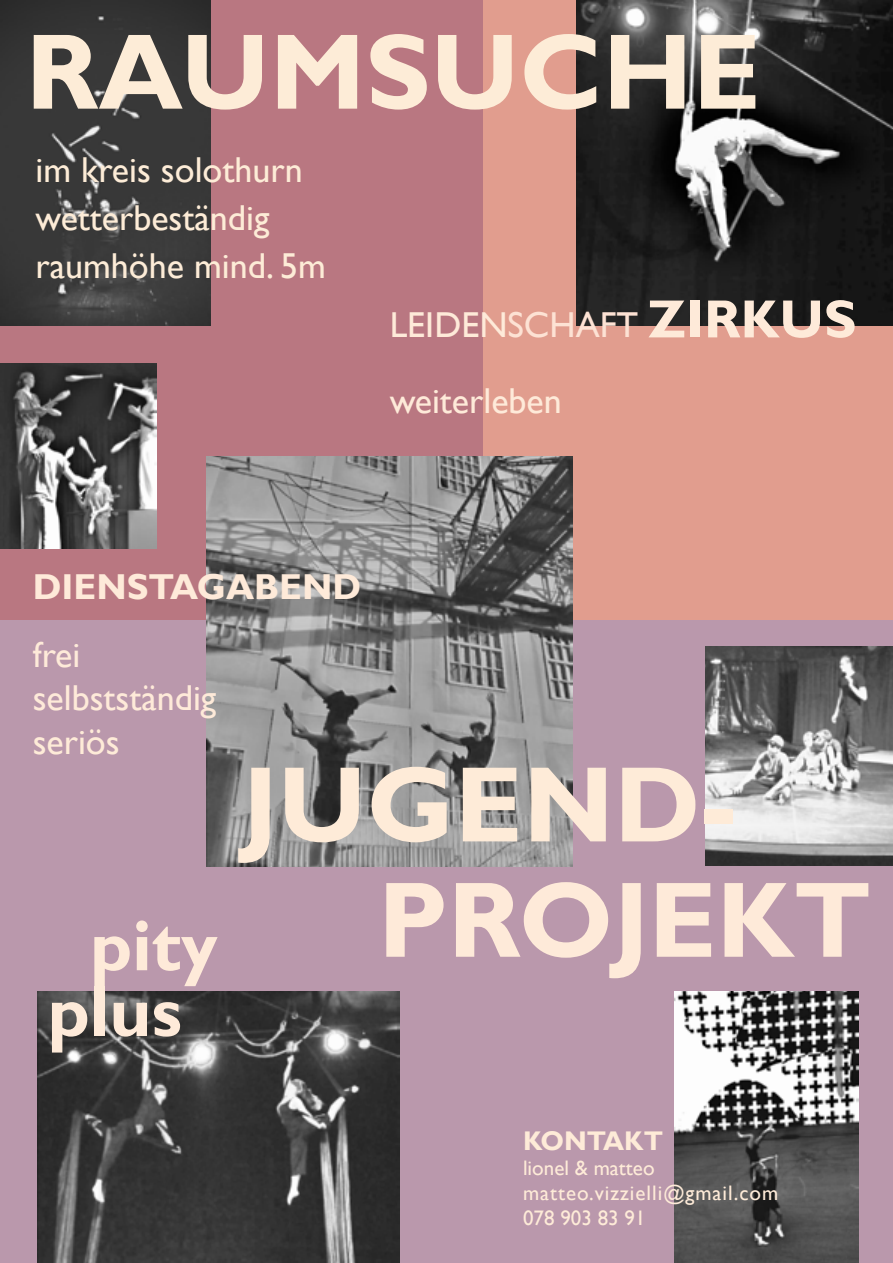
<style>
.page{position:relative;width:893px;height:1263px;background:#fff}
.page>*{position:absolute;margin:0;border:0;box-sizing:border-box;transform-origin:0 0}
.t1{font:700 108px "Gill Sans";color:#fdecd7}
.t2{font:700 108px "Gill Sans";color:#feebd8}
.t3{font:700 108px "Gill Sans";letter-spacing:-.005em;color:#feead9}
.t4{font:700 72px "Gill Sans";color:#feead9}
.t5{font:36px/48px "Gill Sans";color:#fdecd7}
.t6{font:36px/43.2px "Gill Sans";color:#feead9}
.t7{font:700 36px "Gill Sans";color:#feead9}
.t8{font:36px "Gill Sans";color:#feebd8}
.t9{font:700 27px "Gill Sans";color:#feebd8}
.t10{font:21px/25.2px "Gill Sans";letter-spacing:.045em;color:#feebd8}
.s1{color:#fde2d4}
.s2{font-weight:700;font-size:54px}
</style>
<div class="page">
<div style="left:0;top:620px;width:893px;height:643px;background:#ba98ac"></div>
<div style="left:0;top:0;width:483px;height:620px;background:#b97781"></div>
<div style="left:483px;top:0;width:410px;height:620px;background:#e19d8e"></div>
<img style="left:207px;top:456px;width:365px;height:411px">
<img style="left:706px;top:647px;width:187px;height:219px">
<img style="left:674px;top:991px;width:185px;height:272px">
<img style="left:0;top:364px;width:156px;height:185px">
<img style="left:37px;top:991px;width:362px;height:272px">
<img style="left:576px;top:0;width:317px;height:325px">
<img style="left:0;top:0;width:210px;height:325px">
<h1 class="t1" style="left:26px;top:7px;width:737px">RAUMSUCHE</h1>
<h3 class="t5" style="left:36px;top:146px;width:292px">im kreis solothurn wetterbeständig raumhöhe mind. 5m</h3>
<h3 class="t6" style="left:390px;top:288px;width:468px;line-height:75.6px">LEIDEN<span class="s1">SCHAFT</span> <span class="s2">ZIRKUS </span>weiterleben</h3>
<h3 class="t7" style="left:33px;top:565px;width:330px">DIENSTAGABEND</h3>
<h3 class="t6" style="left:33px;top:634px;width:185px">frei selbstständig</h3>
<h3 class="t8" style="left:33px;top:721px;width:88px">seriös</h3>
<h2 class="t4" style="left:90px;top:903px;width:129px">pity</h2>
<h2 class="t4" style="left:48px;top:968px;width:136px">plus</h2>
<h1 class="t2" style="left:242px;top:740px;width:496px">JUGEND-</h1>
<h1 class="t3" style="left:377px;top:855px;width:495px">PROJEKT</h1>
<p class="t9" style="left:523px;top:1124px;width:142px">KONTAKT</p>
<p class="t10" style="left:523px;top:1156px;width:257px">lionel &amp; matteo matteo.vizzielli@gmail.com<br>078 903 83 91</p>
</div>
